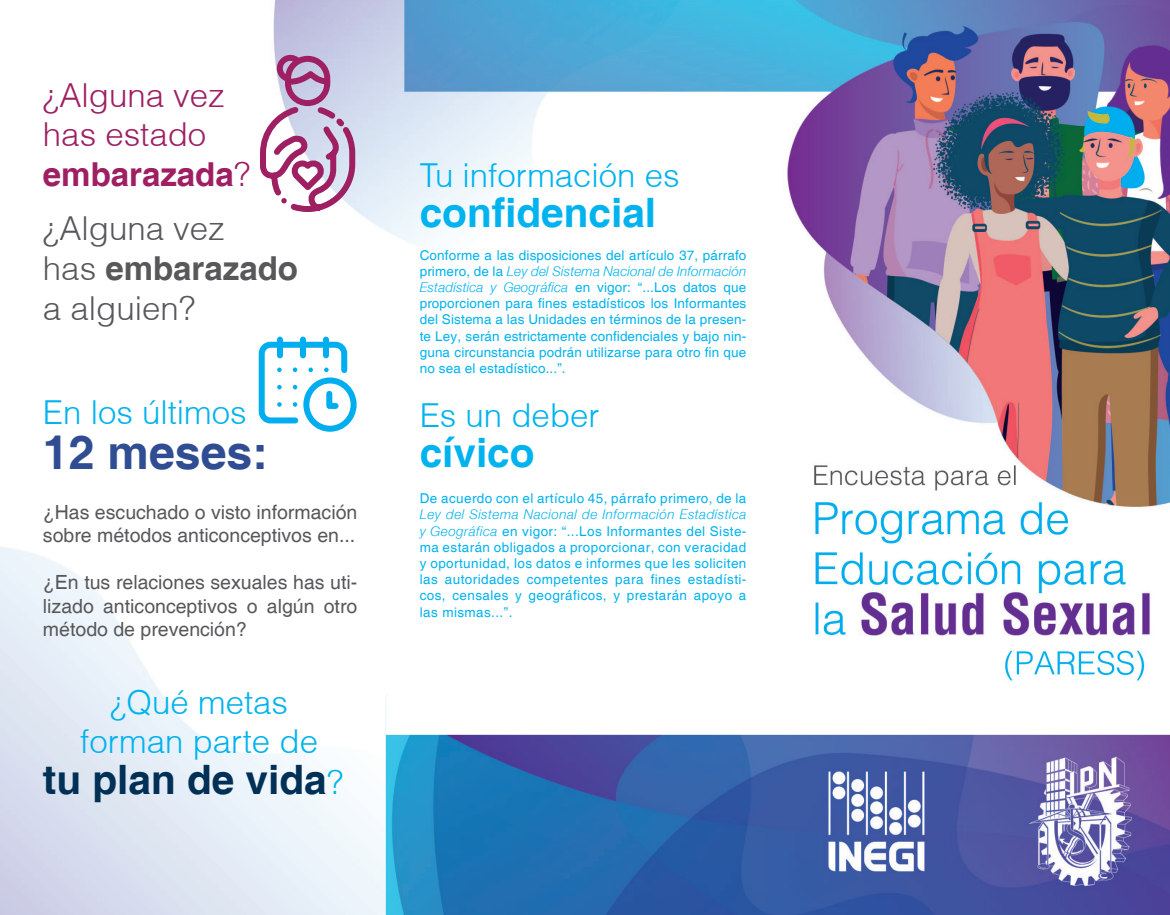
<style>
.page{position:relative;width:1170px;height:915px;background:#fff}
.page>*{position:absolute;margin:0;border:0;box-sizing:border-box;transform-origin:0 0}
.t1{font:700 46.5px "Helvetica";color:#304d94}
.t2{font:700 40.5px "Helvetica";color:#00b3ef}
.t3{font:700 40.5px "Helvetica";color:#003056}
.t4{font:300 33px "Helvetica";color:#00b3ef}
.t5{font:300 33px "Helvetica";color:#9e1f62}
.t6{font:300 33px "Helvetica";color:#57585a}
.t7{font:700 33px "Helvetica";color:#57585a}
.t8{font:700 33px "Helvetica";color:#9e1f62}
.t9{font:19.5px/23.4px "Helvetica";color:#57585a}
.t10{font:13.5px/16.2px "Helvetica";letter-spacing:.02em;color:#00b3ef;text-align:justify}
.s1{font-weight:300}
.s2{font-weight:300;font-size:33px;color:#00b3ef}
.s3{font-family:"Helvetica Neue";font-style:italic}
</style>
<div class="page">
<img style="left:0;top:0;width:1169px;height:914px">
<svg style="left:257px;top:52px;width:101px;height:163px"></svg>
<svg style="left:256px;top:333px;width:103px;height:101px"></svg>
<p class="t5" style="left:43px;top:74px;width:183px">¿Alguna vez</p>
<p class="t5" style="left:43px;top:114px;width:165px">has estado</p>
<p class="t8" style="left:43px;top:154px;width:209px">embarazada<span class="s1">?</span></p>
<p class="t6" style="left:43px;top:208px;width:183px">¿Alguna vez</p>
<p class="t7" style="left:43px;top:248px;width:256px"><span class="s1">has</span> embarazado</p>
<p class="t6" style="left:43px;top:287px;width:154px">a alguien?</p>
<p class="t4" style="left:43px;top:391px;width:205px">En los últimos</p>
<p class="t1" style="left:43px;top:424px;width:226px">12 meses:</p>
<p class="t9" style="left:43px;top:501px;width:316px">¿Has escuchado o visto información sobre métodos anticonceptivos en...</p>
<p class="t9" style="left:43px;top:571px;width:316px;text-align:justify">¿En tus relaciones sexuales has uti&shy;lizado anticonceptivos o algún otro método de prevención?</p>
<p class="t4" style="left:110px;top:681px;width:179px">¿Qué metas</p>
<p class="t4" style="left:80px;top:720px;width:239px">forman parte de</p>
<p class="t3" style="left:43px;top:754px;width:302px">tu plan de vida<span class="s2">?</span></p>
<p class="t4" style="left:419px;top:154px;width:261px">Tu información es</p>
<p class="t2" style="left:419px;top:188px;width:238px">confidencial</p>
<p class="t10" style="left:419px;top:247px;width:328px">Conforme a las disposiciones del artículo 37, párrafo primero, de la <span class="s3">Ley del Sistema Nacional de Información Estadística y Geográfica</span> en vigor: “...Los datos que proporcionen para fines estadísticos los Informantes del Sistema a las Unidades en términos de la presen&shy;te Ley, serán estrictamente confidenciales y bajo nin&shy;guna circunstancia podrán utilizarse para otro fin que no sea el estadístico...”.</p>
<p class="t4" style="left:419px;top:394px;width:181px">Es un deber</p>
<p class="t2" style="left:419px;top:428px;width:116px">cívico</p>
<p class="t10" style="left:419px;top:490px;width:328px">De acuerdo con el artículo 45, párrafo primero, de la <span class="s3">Ley del Sistema Nacional de Información Estadística y Geográfica</span> en vigor: “...Los Informantes del Siste&shy;ma estarán obligados a proporcionar, con veracidad y oportunidad, los datos e informes que les soliciten las autoridades competentes para fines estadísti&shy;cos, censales y geográficos, y prestarán apoyo a las mismas...”.</p>
</div>
